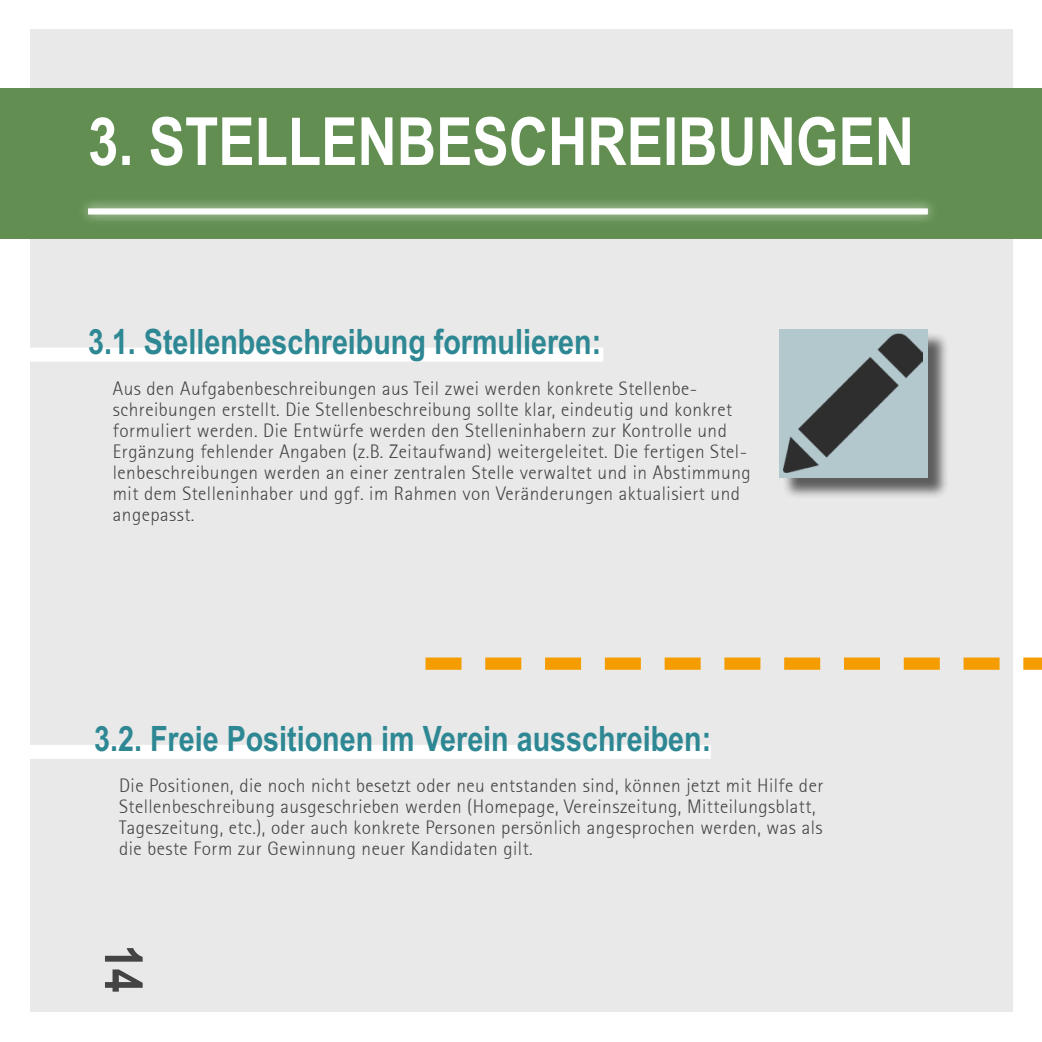
<style>
.page{position:relative;width:1042px;height:1042px;background:#fff}
.page>*{position:absolute;margin:0;border:0;box-sizing:border-box;transform-origin:0 0}
.t1{font:700 66.5px "Arial Narrow";color:#fff}
.t2{font:700 52.5px "Arial Narrow";color:#454444}
.t3{font:700 35px "Arial Narrow";color:#2e8894}
.t4{font:300 19.25px/21px "Rotis Sans Serif";letter-spacing:.025em;color:#454444}
</style>
<div class="page">
<div style="left:30px;top:30px;width:982px;height:982px;background:#e9e9e9"></div>
<div style="left:0;top:88px;width:1042px;height:151px;background:#628f51"></div>
<div style="left:77px;top:197px;width:861px;height:29px;background:#fff;opacity:.75"></div>
<div style="left:88px;top:208px;width:840px;height:6px;background:#fff"></div>
<div style="left:0;top:348px;width:603px;height:14px;background:#fff"></div>
<div style="left:0;top:745px;width:711px;height:14px;background:#fff"></div>
<div style="left:781px;top:331px;width:169px;height:168px;background:#000;opacity:.75"></div>
<div style="left:779px;top:329px;width:149px;height:148px;background:#b3c8cd"></div>
<img style="left:784px;top:334px;width:139px;height:139px">
<svg style="left:425px;top:657px;width:617px;height:13px"></svg>
<h1 class="t1" style="left:88px;top:103px;width:827px">3. STELLENBESCHREIBUNGEN</h1>
<h3 class="t3" style="left:88px;top:322px;width:514px">3.1. Stellenbeschreibung formulieren:</h3>
<p class="t4" style="left:113px;top:378px;width:639px">Aus den Aufgabenbeschreibungen aus Teil zwei werden konkrete Stellenbe&shy;schreibungen erstellt. Die Stellenbeschreibung sollte klar, eindeutig und konkret formuliert werden. Die Entwürfe werden den Stelleninhabern zur Kontrolle und Ergänzung fehlender Angaben (z.B. Zeitaufwand) weitergeleitet. Die fertigen Stel&shy;lenbeschreibungen werden an einer zentralen Stelle verwaltet und in Abstimmung mit dem Stelleninhaber und ggf. im Rahmen von Veränderungen aktualisiert und angepasst.</p>
<h3 class="t3" style="left:94px;top:718px;width:618px">3.2. Freie Positionen im Verein ausschreiben:</h3>
<p class="t4" style="left:119px;top:775px;width:706px">Die Positionen, die noch nicht besetzt oder neu entstanden sind, können jetzt mit Hilfe der Stellenbeschreibung ausgeschrieben werden (Homepage, Vereinszeitung, Mitteilungsblatt, Tageszeitung, etc.), oder auch konkrete Personen persönlich angesprochen werden, was als die beste Form zur Gewinnung neuer Kandidaten gilt.</p>
<h2 class="t2" style="left:154px;top:945px;width:49px;rotate:90deg">14</h2>
</div>
